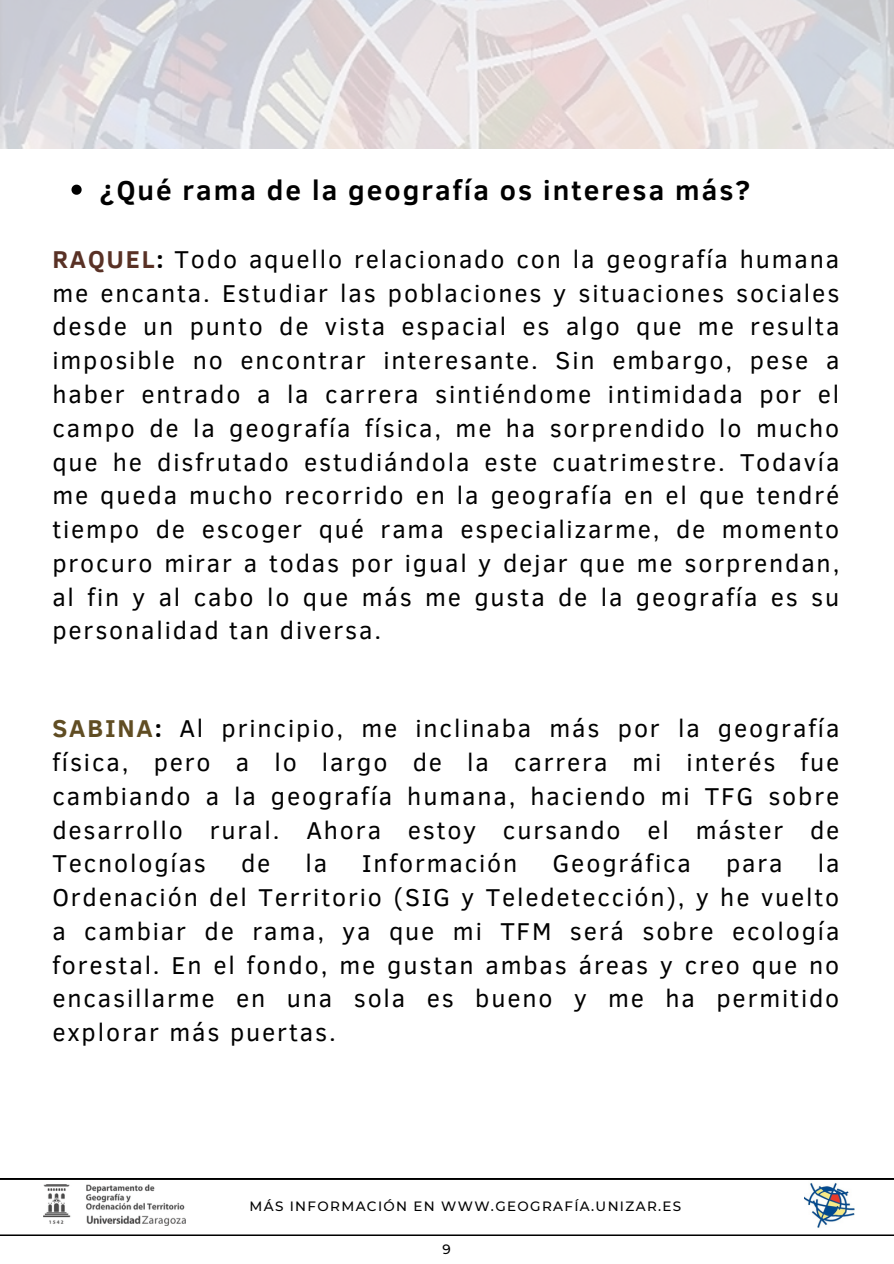
<style>
.page{position:relative;width:894px;height:1264px;background:#fff}
.page>*{position:absolute;margin:0;border:0;box-sizing:border-box;transform-origin:0 0}
.t1{font:700 28.05px "Clear Sans";letter-spacing:.075em;color:#000}
.t2{font:25.05px/33.8px "Clear Sans";letter-spacing:.075em;color:#000;text-align:justify}
.t3{font:500 13.5px "Montserrat";letter-spacing:.1em;color:#000}
.s1{font-weight:700;color:#593125}
.s2{font-weight:700}
.s3{font-weight:700;color:#604d23}
</style>
<div class="page">
<img style="left:0;top:0;width:893px;height:148px">
<svg style="left:0;top:1178px;width:893px;height:48px"></svg>
<img style="left:804px;top:1180px;width:50px;height:48px">
<img style="left:44px;top:1184px;width:142px;height:41px">
<svg style="left:71px;top:185px;width:11px;height:10px"></svg>
<p class="t1" style="left:100px;top:170px;width:651px">¿Qué rama de la geografía os interesa más?</p>
<p class="t2" style="left:52px;top:241px;width:788px"><span class="s1">RAQUEL</span><span class="s2">:</span> Todo aquello relacionado con la geografía humana me encanta. Estudiar las poblaciones y situaciones sociales desde un punto de vista espacial es algo que me resulta imposible no encontrar interesante. Sin embargo, pese a haber entrado a la carrera sintiéndome intimidada por el campo de la geografía física, me ha sorprendido lo mucho que he disfrutado estudiándola este cuatrimestre. Todavía me queda mucho recorrido en la geografía en el que tendré tiempo de escoger qué rama especializarme, de momento procuro mirar a todas por igual y dejar que me sorprendan, al fin y al cabo lo que más me gusta de la geografía es su personalidad tan diversa.</p>
<h2 class="t2" style="left:52px;top:710px;width:788px"><span class="s3">SABINA</span><span class="s2">:</span> Al principio, me inclinaba más por la geografía física, pero a lo largo de la carrera mi interés fue cambiando a la geografía humana, haciendo mi TFG sobre desarrollo rural. Ahora estoy cursando el máster de Tecnologías</h2>
<h2 class="t2" style="left:241px;top:845px;width:31px">de</h2>
<h2 class="t2" style="left:305px;top:845px;width:23px">la</h2>
<h2 class="t2" style="left:362px;top:845px;width:157px">Información</h2>
<h2 class="t2" style="left:552px;top:845px;width:140px">Geográfica</h2>
<h2 class="t2" style="left:725px;top:845px;width:58px">para</h2>
<h2 class="t2" style="left:52px;top:845px;width:788px;text-indent:765px">la Ordenación del Territorio (SIG y Teledetección), y he vuelto a cambiar de rama, ya que mi TFM será sobre ecología forestal. En el fondo, me gustan ambas áreas y creo que no encasillarme en una sola es bueno y me ha permitido explorar más puertas.</h2>
<h2 class="t3" style="left:249px;top:1197px;width:433px">MÁS INFORMACIÓN EN WWW.GEOGRAFÍA.UNIZAR.ES</h2>
<p class="t3" style="left:442px;top:1241px;width:10px">9</p>
</div>
